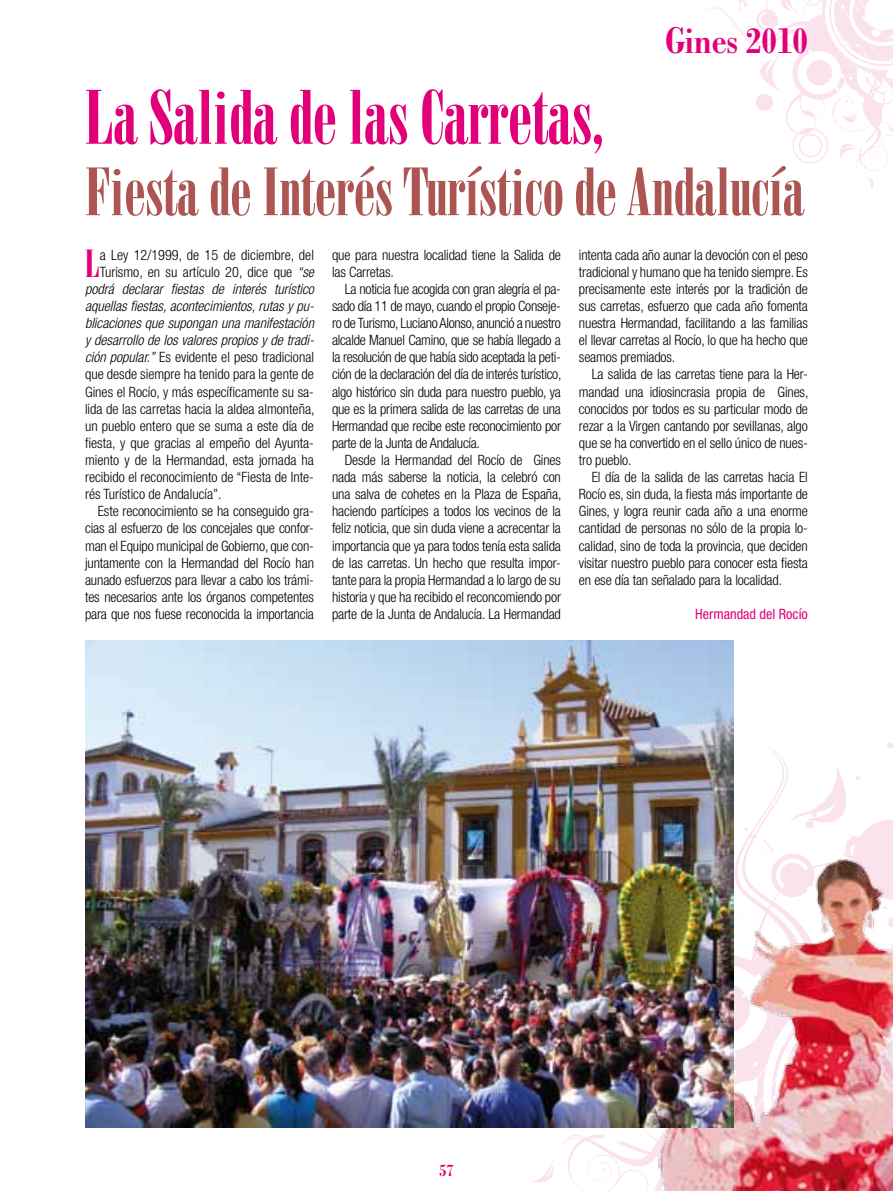
<style>
.page{position:relative;width:893px;height:1191px;background:#fff}
.page>*{position:absolute;margin:0;border:0;box-sizing:border-box;transform-origin:0 0}
.t1{font:74.55px "Bodoni LT Poster Compressed";letter-spacing:-.01em;color:#e2007a}
.t2{font:66px "Bodoni LT Poster Compressed";letter-spacing:-.01em;color:#ad5553}
.t3{font:700 condensed 39.75px "Bodoni LT";color:#e2007a}
.t4{font:37.95px "Bodoni LT Poster Compressed";color:#e2007a}
.t5{font:700 condensed 18px "Bodoni LT";color:#e2007a}
.t6{font:300 condensed 14.25px/17.1px "Helvetica Neue LT Std";letter-spacing:-.01em;color:#000;text-align:justify}
.t7{font:italic 300 condensed 14.25px "Helvetica Neue LT Std";color:#000}
.t8{font:condensed 14.25px "Helvetica Neue LT Std";color:#e2007a}
.s1{font-style:italic}
</style>
<div class="page">
<svg style="left:707px;top:0;width:186px;height:189px"></svg>
<svg style="left:531px;top:742px;width:362px;height:449px"></svg>
<img style="left:659px;top:855px;width:234px;height:336px">
<img style="left:85px;top:640px;width:649px;height:487px">
<h3 class="t3" style="left:665px;top:18px;width:144px">Gines 2010</h3>
<h1 class="t1" style="left:85px;top:74px;width:521px">La Salida de las Carretas,</h1>
<h2 class="t2" style="left:85px;top:154px;width:721px">Fiesta de Interés Turístico de Andalucía</h2>
<h3 class="t4" style="left:85px;top:241px;width:16px">L</h3>
<p class="t6" style="left:100px;top:246px;width:216px">a Ley 12/1999, de 15 de diciembre, del</p>
<p class="t6" style="left:100px;top:263px;width:216px">Turismo, en su artículo 20, dice que <span class="s1">“se</span></p>
<p class="t7" style="left:85px;top:281px;width:230px">podrá declarar fiestas de interés turístico</p>
<p class="t7" style="left:85px;top:298px;width:231px">aquellas fiestas, acontecimientos, rutas y pu-</p>
<p class="t7" style="left:85px;top:315px;width:230px">blicaciones que supongan una manifestación</p>
<p class="t7" style="left:85px;top:332px;width:231px">y desarrollo de los valores propios y de tradi-</p>
<p class="t6" style="left:85px;top:349px;width:230px"><span class="s1">ción popular.”</span> Es evidente el peso tradicional</p>
<p class="t6" style="left:85px;top:366px;width:230px">que desde siempre ha tenido para la gente de</p>
<p class="t6" style="left:85px;top:383px;width:230px">Gines el Rocío, y más específicamente su sa-</p>
<p class="t6" style="left:85px;top:400px;width:231px">lida de las carretas hacia la aldea almonteña,</p>
<p class="t6" style="left:85px;top:417px;width:230px">un pueblo entero que se suma a este día de</p>
<p class="t6" style="left:85px;top:434px;width:230px">fiesta, y que gracias al empeño del Ayunta-</p>
<p class="t6" style="left:85px;top:451px;width:230px">miento y de la Hermandad, esta jornada ha</p>
<p class="t6" style="left:85px;top:468px;width:230px">recibido el reconocimiento de “Fiesta de Inte-</p>
<p class="t6" style="left:85px;top:485px;width:138px">rés Turístico de Andalucía”.</p>
<p class="t6" style="left:98px;top:502px;width:218px">Este reconocimiento se ha conseguido gra-</p>
<p class="t6" style="left:85px;top:520px;width:230px">cias al esfuerzo de los concejales que confor-</p>
<p class="t6" style="left:85px;top:537px;width:230px">man el Equipo municipal de Gobierno, que con-</p>
<p class="t6" style="left:85px;top:554px;width:230px">juntamente con la Hermandad del Rocío han</p>
<p class="t6" style="left:85px;top:571px;width:230px">aunado esfuerzos para llevar a cabo los trámi-</p>
<p class="t6" style="left:85px;top:588px;width:230px">tes necesarios ante los órganos competentes</p>
<p class="t6" style="left:85px;top:605px;width:230px">para que nos fuese reconocida la importancia</p>
<p class="t6" style="left:332px;top:246px;width:230px">que para nuestra localidad tiene la Salida de las Carretas.</p>
<p class="t6" style="left:332px;top:280px;width:231px;text-indent:13px">La noticia fue acogida con gran alegría el pa&shy;sado día 11 de mayo, cuando el propio Conseje&shy;ro de Turismo, Luciano Alonso, anunció a nuestro alcalde Manuel Camino, que se había llegado a la resolución de que había sido aceptada la peti&shy;ción de la declaración del día de interés turístico, algo histórico sin duda para nuestro pueblo, ya que es la primera salida de las carretas de una Hermandad que recibe este reconocimiento por parte de la Junta de Andalucía.</p>
<p class="t6" style="left:332px;top:451px;width:231px;text-indent:13px">Desde la Hermandad del Rocío de Gines nada más saberse la noticia, la celebró con una salva de cohetes en la Plaza de España, haciendo partícipes a todos los vecinos de la feliz noticia, que sin duda viene a acrecentar la importancia que ya para todos tenía esta salida de las carretas. Un hecho que resulta impor&shy;tante para la propia Hermandad a lo largo de su historia y que ha recibido el reconcomiendo por parte de la Junta de Andalucía. La Hermandad</p>
<p class="t6" style="left:579px;top:246px;width:230px">intenta cada año aunar la devoción con el peso tradicional y humano que ha tenido siempre. Es precisamente este interés por la tradición de sus carretas, esfuerzo que cada año fomenta nuestra Hermandad, facilitando a las familias el llevar carretas al Rocío, lo que ha hecho que seamos premiados.</p>
<p class="t6" style="left:579px;top:366px;width:231px;text-indent:13px">La salida de las carretas tiene para la Her&shy;mandad una idiosincrasia propia de Gines, conocidos por todos es su particular modo de rezar a la Virgen cantando por sevillanas, algo que se ha convertido en el sello único de nues&shy;tro pueblo.</p>
<p class="t6" style="left:579px;top:468px;width:230px;text-indent:13px">El día de la salida de las carretas hacia El Rocío es, sin duda, la fiesta más importante de Gines, y logra reunir cada año a una enorme cantidad de personas no sólo de la propia lo&shy;calidad, sino de toda la provincia, que deciden visitar nuestro pueblo para conocer esta fiesta en ese día tan señalado para la localidad.</p>
<p class="t8" style="left:695px;top:605px;width:114px">Hermandad del Rocío</p>
<p class="t5" style="left:439px;top:1160px;width:16px">57</p>
</div>
